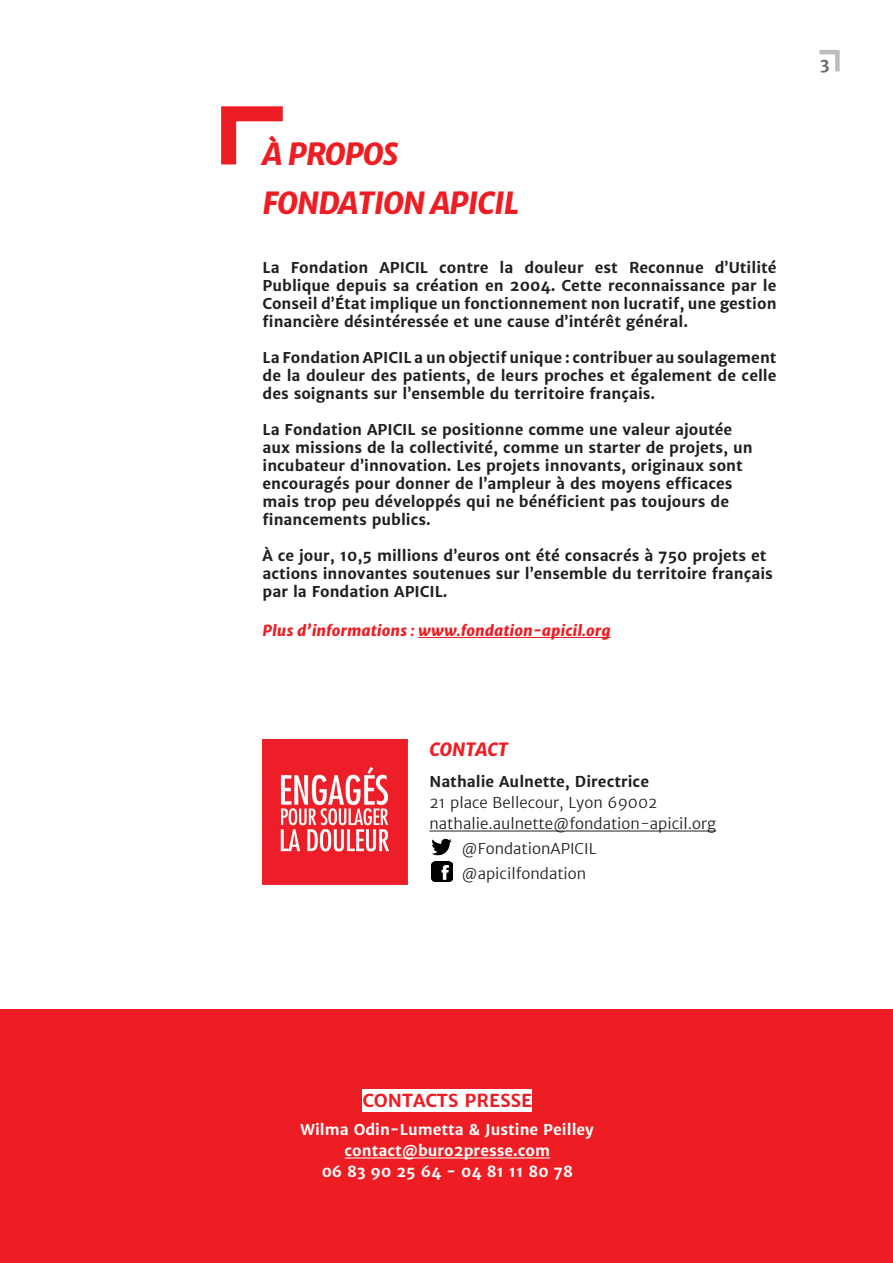
<style>
.page{position:relative;width:893px;height:1263px;background:#fff}
.page>*{position:absolute;margin:0;border:0;box-sizing:border-box;transform-origin:0 0}
.t1{font:italic 800 30px/49.5px "Merriweather Sans";letter-spacing:-.025em;color:#ee1d23}
.t2{font:700 18px "Merriweather Sans";color:#ee1d23}
.t3{font:italic 800 18px "Merriweather Sans";color:#ee1d23}
.t4{font:700 16.5px "Merriweather Sans";color:#6c6d70}
.t5{font:700 15px/18px "Merriweather Sans";color:#231f20;text-align:justify}
.t6{font:300 15px/21px "Merriweather Sans";color:#231f20}
.t7{font:700 15px/21px "Merriweather Sans";color:#fff;text-align:center}
.t8{font:italic 800 15px "Merriweather Sans";color:#ee1d23}
</style>
<div class="page">
<svg style="left:819px;top:50px;width:21px;height:22px"></svg>
<hr style="left:418px;top:637px;width:193px;height:1px;background:#ee1d23">
<svg style="left:221px;top:106px;width:62px;height:59px"></svg>
<div style="left:0;top:1009px;width:893px;height:254px;background:#ee1d23"></div>
<div style="left:362px;top:1089px;width:170px;height:23px;background:#fff"></div>
<hr style="left:345px;top:1157px;width:205px;height:1px;background:#fff">
<hr style="left:429px;top:830px;width:287px;height:1px;background:#231f20">
<img style="left:431px;top:861px;width:21px;height:21px">
<img style="left:432px;top:838px;width:20px;height:18px">
<img style="left:263px;top:740px;width:144px;height:144px">
<h1 class="t1" style="left:263px;top:129px;width:258px">À PROPOS<br>FONDATION APICIL</h1>
<p class="t5" style="left:263px;top:258px;width:515px">La Fondation APICIL contre la douleur est Reconnue d’Utilité Publique depuis sa création en 2004. Cette reconnaissance par le Conseil d’État implique un fonctionnement non lucratif, une gestion financière désintéressée et une cause d’intérêt général.</p>
<p class="t5" style="left:263px;top:348px;width:515px">La Fondation APICIL a un objectif unique : contribuer au soulagement de la douleur des patients, de leurs proches et également de celle des soignants sur l’ensemble du territoire français.</p>
<p class="t5" style="left:263px;top:420px;width:492px;text-align:left">La Fondation APICIL se positionne comme une valeur ajoutée aux missions de la collectivité, comme un starter de projets, un incubateur d’innovation. Les projets innovants, originaux sont encouragés pour donner de l’ampleur à des moyens efficaces mais trop peu développés qui ne bénéficient pas toujours de financements publics.</p>
<p class="t5" style="left:263px;top:546px;width:512px;text-align:left">À ce jour, 10,5 millions d’euros ont été consacrés à 750 projets et actions innovantes soutenues sur l’ensemble du territoire français par la Fondation APICIL.</p>
<p class="t8" style="left:263px;top:620px;width:350px">Plus d’informations : www.fondation-apicil.org</p>
<p class="t3" style="left:429px;top:737px;width:80px">CONTACT</p>
<p class="t5" style="left:429px;top:773px;width:221px">Nathalie Aulnette, Directrice</p>
<p class="t6" style="left:429px;top:792px;width:288px">21 place Bellecour, Lyon 69002 nathalie.aulnette@fondation-apicil.org</p>
<p class="t6" style="left:462px;top:836px;width:137px;line-height:25px">@FondationAPICIL @apicilfondation</p>
<p class="t4" style="left:820px;top:54px;width:11px">3</p>
<p class="t2" style="left:362px;top:1089px;width:171px">CONTACTS PRESSE</p>
<p class="t7" style="left:301px;top:1119px;width:295px">Wilma Odin-Lumetta &amp; Justine Peilley contact@buro2presse.com<br>06 83 90 25 64 - 04 81 11 80 78</p>
</div>
